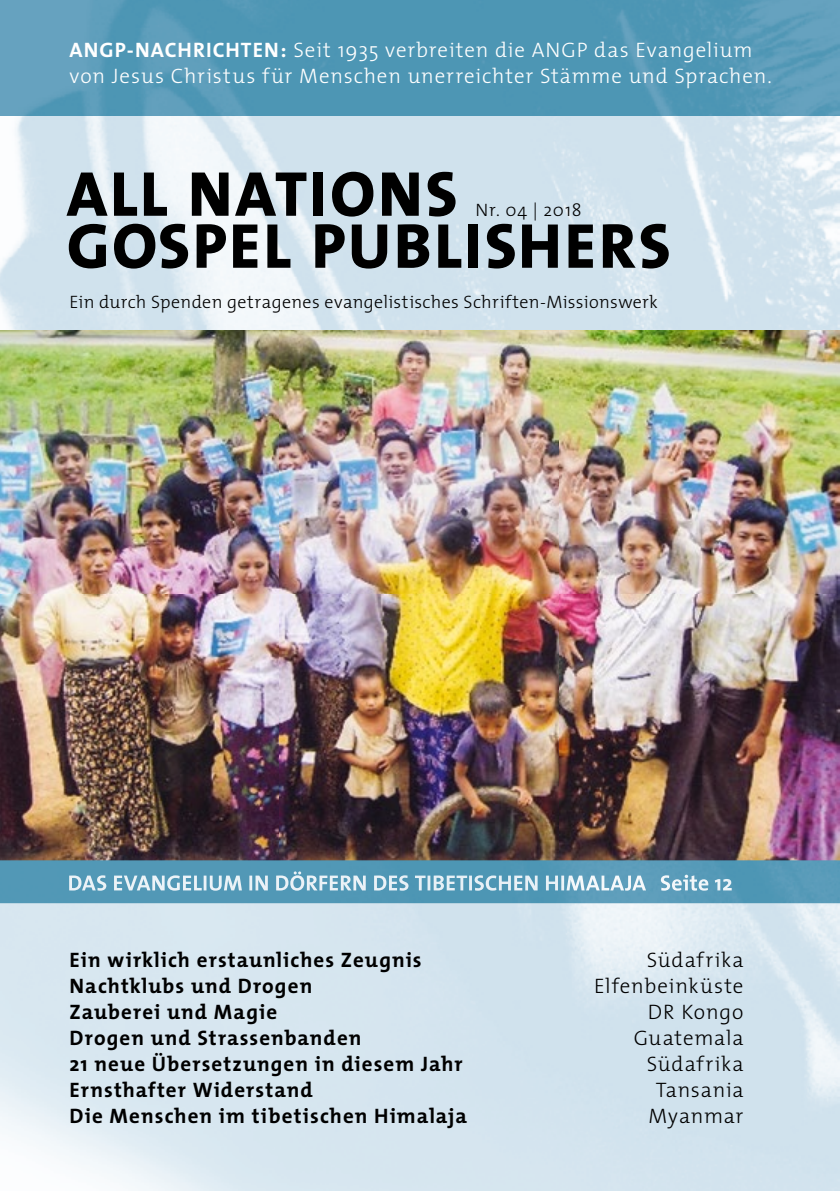
<style>
.page{position:relative;width:840px;height:1191px;background:#fff}
.page>*{position:absolute;margin:0;border:0;box-sizing:border-box;transform-origin:0 0}
.t1{font:800 64px/52px "The Mix";letter-spacing:.045em;color:#000}
.t2{font:700 21px "The Mix";letter-spacing:.05em;color:#000}
.t3{font:300 21px/26px "The Mix";letter-spacing:.04em;color:#fff}
.t4{font:300 21px "The Mix";letter-spacing:.035em;color:#000}
.t5{font:300 18px "The Mix";letter-spacing:.02em;color:#000}
.s1{font-weight:700}
</style>
<div class="page">
<img style="left:0;top:0;width:839px;height:1191px">
<img style="left:0;top:330px;width:839px;height:573px">
<img style="left:69px;top:871px;width:662px;height:19px">
<p class="t3" style="left:69px;top:36px;width:703px"><span class="s1">ANGP-NACHRICHTEN:</span> Seit 1935 verbreiten die ANGP das Evangelium von Jesus Christus für Menschen unerreichter Stämme und Sprachen.</p>
<h1 class="t1" style="left:67px;top:167px;width:605px">ALL NATIONS<br>GOSPEL PUBLISHERS</h1>
<p class="t5" style="left:475px;top:195px;width:108px">Nr. 04 | 2018</p>
<p class="t5" style="left:69px;top:287px;width:589px">Ein durch Spenden getragenes evangelistisches Schriften-Missionswerk</p>
<p class="t2" style="left:69px;top:942px;width:353px">Ein wirklich erstaunliches Zeugnis</p>
<p class="t4" style="left:646px;top:942px;width:98px">Südafrika</p>
<p class="t2" style="left:69px;top:968px;width:244px">Nachtklubs und Drogen</p>
<p class="t4" style="left:594px;top:968px;width:151px">Elfenbeinküste</p>
<p class="t2" style="left:69px;top:994px;width:209px">Zauberei und Magie</p>
<p class="t4" style="left:647px;top:994px;width:97px">DR Kongo</p>
<p class="t2" style="left:69px;top:1020px;width:293px">Drogen und Strassenbanden</p>
<p class="t4" style="left:633px;top:1020px;width:111px">Guatemala</p>
<p class="t2" style="left:69px;top:1046px;width:394px">21 neue Übersetzungen in diesem Jahr</p>
<p class="t4" style="left:646px;top:1046px;width:98px">Südafrika</p>
<p class="t2" style="left:69px;top:1072px;width:244px">Ernsthafter Widerstand</p>
<p class="t4" style="left:655px;top:1072px;width:89px">Tansania</p>
<p class="t2" style="left:69px;top:1098px;width:399px">Die Menschen im tibetischen Himalaja</p>
<p class="t4" style="left:648px;top:1098px;width:96px">Myanmar</p>
</div>
